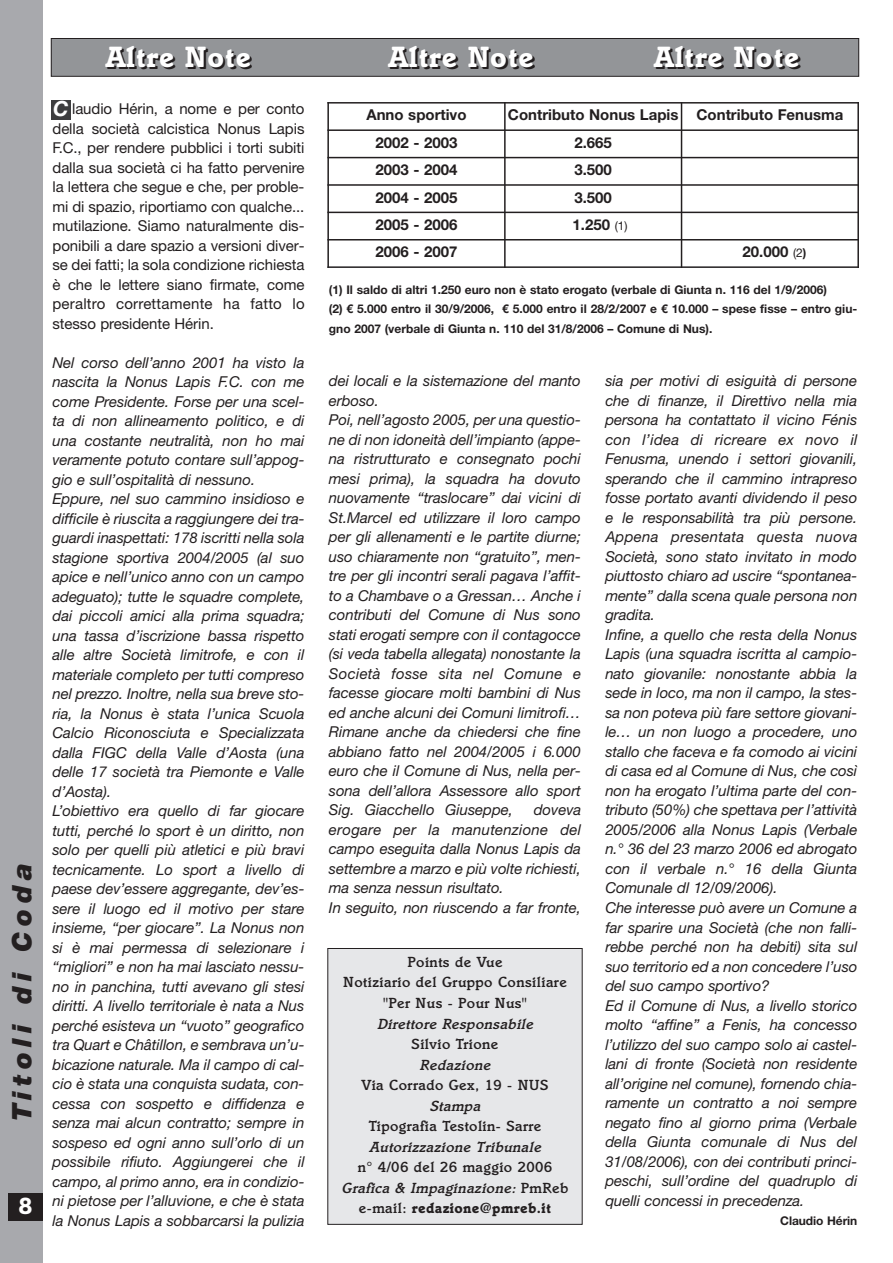
<style>
.page{position:relative;width:893px;height:1263px;background:#fff}
.page>*{position:absolute;margin:0;border:0;box-sizing:border-box;transform-origin:0 0}
.t1{font:700 30px "Italia";letter-spacing:.03em;color:#231f20}
.t2{font:italic 900 27px "Helvetica Neue";letter-spacing:.2em;color:#231f20}
.t3{font:700 24px "Italia";color:#fff}
.t4{font:italic 700 21px "Helvetica Neue";color:#fff}
.t5{font:italic 15px/19.5px "Helvetica Neue";letter-spacing:-.005em;color:#231f20}
.t6{font:15px/19.5px "Helvetica Neue";letter-spacing:.005em;color:#231f20;text-align:justify}
.t7{font:500 15px/20.5px "Italia";letter-spacing:.03em;color:#231f20;text-align:center}
.t8{font:700 15px "Helvetica Neue";color:#231f20}
.t9{font:italic 500 15px "Italia";letter-spacing:.03em;color:#231f20}
.t10{font:700 12px/19.5px "Helvetica Neue";color:#231f20}
.s1{font-weight:400;font-size:12px}
.s2{font-size:12px}
.s3{font-style:italic}
.s4{font-weight:700}
</style>
<div class="page">
<div style="left:0;top:0;width:43px;height:1263px;background:#a8a9ad"></div>
<div style="left:9px;top:1193px;width:34px;height:27px;background:#231f20"></div>
<div style="left:328px;top:949px;width:254px;height:275px;background:#e6e7e9"></div>
<div style="left:327px;top:948px;width:256px;height:277px;border:1px solid #231f20"></div>
<hr style="left:327px;top:102px;width:2px;height:166px;background:#231f20">
<hr style="left:504px;top:102px;width:2px;height:166px;background:#231f20">
<hr style="left:681px;top:102px;width:1px;height:166px;background:#231f20">
<hr style="left:857px;top:102px;width:2px;height:166px;background:#231f20">
<hr style="left:327px;top:102px;width:532px;height:2px;background:#231f20">
<hr style="left:327px;top:129px;width:532px;height:2px;background:#231f20">
<hr style="left:327px;top:157px;width:532px;height:1px;background:#231f20">
<hr style="left:327px;top:184px;width:532px;height:2px;background:#231f20">
<hr style="left:327px;top:212px;width:532px;height:1px;background:#231f20">
<hr style="left:327px;top:239px;width:532px;height:1px;background:#231f20">
<hr style="left:327px;top:266px;width:532px;height:2px;background:#231f20">
<div style="left:51px;top:39px;width:807px;height:37px;background:#939598"></div>
<div style="left:51px;top:38px;width:808px;height:39px;border:1px solid #231f20"></div>
<div style="left:51px;top:100px;width:20px;height:19px;background:#3e3e3f"></div>
<h2 class="t2" style="left:12px;top:1121px;width:259px;rotate:-90deg">Titoli di Coda</h2>
<h3 class="t3" style="left:19px;top:1197px;width:15px">8</h3>
<h1 class="t1" style="left:108px;top:48px;width:147px">Altre Note</h1>
<h1 class="t1" style="left:391px;top:48px;width:147px">Altre Note</h1>
<h1 class="t1" style="left:656px;top:48px;width:147px">Altre Note</h1>
<h3 class="t4" style="left:53px;top:101px;width:17px">C</h3>
<p class="t6" style="left:53px;top:101px;width:254px;text-indent:20px">laudio Hérin, a nome e per conto della società calcistica Nonus Lapis F.C., per rendere pubblici i torti subiti dalla sua società ci ha fatto pervenire la lettera che segue e che, per proble&shy;mi di spazio, riportiamo con qualche... mutilazione. Siamo naturalmente dis&shy;ponibili a dare spazio a versioni diver&shy;se dei fatti; la sola condizione richiesta è che le lettere siano firmate, come peraltro correttamente ha fatto lo stesso presidente Hérin.</p>
<p class="t5" style="left:53px;top:354px;width:254px">Nel corso dell’anno 2001 ha visto la nascita la Nonus Lapis F.C. con me come Presidente. Forse per una scel&shy;ta di non allineamento politico, e di una costante neutralità, non ho mai veramente potuto contare sull’appog&shy;gio e sull’ospitalità di nessuno.<br>Eppure, nel suo cammino insidioso e difficile è riuscita a raggiungere dei tra&shy;guardi inaspettati: 178 iscritti nella sola stagione sportiva 2004/2005 (al suo apice e nell’unico anno con un campo adeguato); tutte le squadre complete, dai piccoli amici alla prima squadra; una tassa d’iscrizione bassa rispetto alle altre Società limitrofe, e con il materiale completo per tutti compreso nel prezzo. Inoltre, nella sua breve sto&shy;ria, la Nonus è stata l’unica Scuola Calcio Riconosciuta e Specializzata dalla FIGC della Valle d’Aosta (una delle 17 società tra Piemonte e Valle d’Aosta).<br>L’obiettivo era quello di far giocare tutti, perché lo sport è un diritto, non solo per quelli più atletici e più bravi tecnicamente. Lo sport a livello di paese dev’essere aggregante, dev’es&shy;sere il luogo ed il motivo per stare insieme, “per giocare”. La Nonus non si è mai permessa di selezionare i “migliori” e non ha mai lasciato nessu&shy;no in panchina, tutti avevano gli stesi diritti. A livello territoriale è nata a Nus perché esisteva un “vuoto” geografico tra Quart e Châtillon, e sembrava un’u&shy;bicazione naturale. Ma il campo di cal&shy;cio è stata una conquista sudata, con&shy;cessa con sospetto e diffidenza e senza mai alcun contratto; sempre in sospeso ed ogni anno sull’orlo di un possibile rifiuto. Aggiungerei che il campo, al primo anno, era in condizio&shy;ni pietose per l’alluvione, e che è stata la Nonus Lapis a sobbarcarsi la pulizia</p>
<p class="t8" style="left:366px;top:106px;width:102px">Anno sportivo</p>
<p class="t8" style="left:508px;top:106px;width:337px">Contributo Nonus Lapis Contributo Fenusma</p>
<p class="t8" style="left:375px;top:133px;width:84px">2002 - 2003</p>
<p class="t8" style="left:574px;top:133px;width:39px">2.665</p>
<p class="t8" style="left:375px;top:161px;width:84px">2003 - 2004</p>
<p class="t8" style="left:574px;top:161px;width:39px">3.500</p>
<p class="t8" style="left:375px;top:188px;width:84px">2004 - 2005</p>
<p class="t8" style="left:574px;top:188px;width:39px">3.500</p>
<p class="t8" style="left:375px;top:215px;width:84px">2005 - 2006</p>
<p class="t8" style="left:573px;top:215px;width:56px">1.250 <span class="s1">(1)</span></p>
<p class="t8" style="left:375px;top:243px;width:84px">2006 - 2007</p>
<p class="t8" style="left:743px;top:243px;width:65px">20.000 <span class="s1">(2</span><span class="s2">)</span></p>
<p class="t10" style="left:329px;top:279px;width:530px">(1) Il saldo di altri 1.250 euro non è stato erogato (verbale di Giunta n. 116 del 1/9/2006)<br>(2) € 5.000 entro il 30/9/2006, € 5.000 entro il 28/2/2007 e € 10.000 – spese fisse – entro giu&shy;gno 2007 (verbale di Giunta n. 110 del 31/8/2006 – Comune di Nus).</p>
<p class="t5" style="left:329px;top:373px;width:254px">dei locali e la sistemazione del manto erboso.<br>Poi, nell’agosto 2005, per una questio&shy;ne di non idoneità dell’impianto (appe&shy;na ristrutturato e consegnato pochi mesi prima), la squadra ha dovuto nuovamente “traslocare” dai vicini di St.Marcel ed utilizzare il loro campo per gli allenamenti e le partite diurne; uso chiaramente non “gratuito”, men&shy;tre per gli incontri serali pagava l’affit&shy;to a Chambave o a Gressan… Anche i contributi del Comune di Nus sono stati erogati sempre con il contagocce (si veda tabella allegata) nonostante la Società fosse sita nel Comune e facesse giocare molti bambini di Nus ed anche alcuni dei Comuni limitrofi… Rimane anche da chiedersi che fine abbiano fatto nel 2004/2005 i 6.000 euro che il Comune di Nus, nella per&shy;sona dell’allora Assessore allo sport Sig. Giacchello Giuseppe,</p>
<p class="t5" style="left:329px;top:802px;width:254px;text-indent:205px">doveva erogare per la manutenzione del campo eseguita dalla Nonus Lapis da settembre a marzo e più volte richiesti, ma senza nessun risultato.<br>In seguito, non riuscendo a far fronte,</p>
<p class="t7" style="left:343px;top:953px;width:225px">Points de Vue<br>Notiziario del Gruppo Consiliare "Per Nus - Pour Nus"</p>
<p class="t9" style="left:377px;top:1018px;width:160px">Direttore Responsabile</p>
<p class="t7" style="left:412px;top:1035px;width:88px">Silvio Trione</p>
<p class="t9" style="left:420px;top:1059px;width:75px">Redazione</p>
<p class="t7" style="left:362px;top:1076px;width:188px">Via Corrado Gex, 19 - NUS</p>
<p class="t9" style="left:430px;top:1100px;width:55px">Stampa</p>
<p class="t7" style="left:369px;top:1117px;width:174px">Tipografia Testolin- Sarre</p>
<p class="t9" style="left:369px;top:1141px;width:176px">Autorizzazione Tribunale</p>
<p class="t7" style="left:342px;top:1158px;width:228px">n° 4/06 del 26 maggio 2006<br><span class="s3">Grafica &amp; Impaginazione:</span> P m R e b e-mail: <span class="s4">redazione@pmreb.it</span></p>
<p class="t5" style="left:605px;top:373px;width:254px">sia per motivi di esiguità di persone che di finanze, il Direttivo nella mia persona ha contattato il vicino Fénis con l’idea di ricreare ex novo il Fenusma, unendo i settori giovanili, sperando che il cammino intrapreso fosse portato avanti dividendo il peso e le responsabilità tra più persone.<br>Appena presentata questa nuova Società, sono stato invitato in modo piuttosto chiaro ad uscire “spontanea&shy;mente” dalla scena quale persona non gradita.<br>Infine, a quello che resta della Nonus Lapis (una squadra iscritta al campio&shy;nato giovanile: nonostante abbia la sede in loco, ma non il campo, la stes&shy;sa non poteva più fare settore giovani&shy;le… un non luogo a procedere, uno stallo che faceva e fa comodo ai vicini di casa ed al Comune di Nus, che così non ha erogato l’ultima parte del con&shy;tributo (50%) che spettava per l’attività 2005/2006 alla Nonus Lapis (Verbale n.° 36 del 23 marzo 2006 ed abrogato con il verbale n.° 16 della Giunta Comunale dl 12/09/2006).<br>Che interesse può avere un Comune a far sparire una Società (che non falli&shy;rebbe perché non ha debiti) sita sul suo territorio ed a non concedere l’uso del suo campo sportivo?<br>Ed il Comune di Nus, a livello storico molto “affine” a Fenis, ha concesso l’utilizzo del suo campo solo ai castel&shy;lani di fronte (Società non residente all’origine nel comune), fornendo chia&shy;ramente un contratto a noi sempre negato fino al giorno prima (Verbale della Giunta comunale di Nus del 31/08/2006), con dei contributi princi&shy;peschi, sull’ordine del quadruplo di quelli concessi in precedenza.</p>
<p class="t10" style="left:780px;top:1211px;width:79px">Claudio Hérin</p>
</div>
